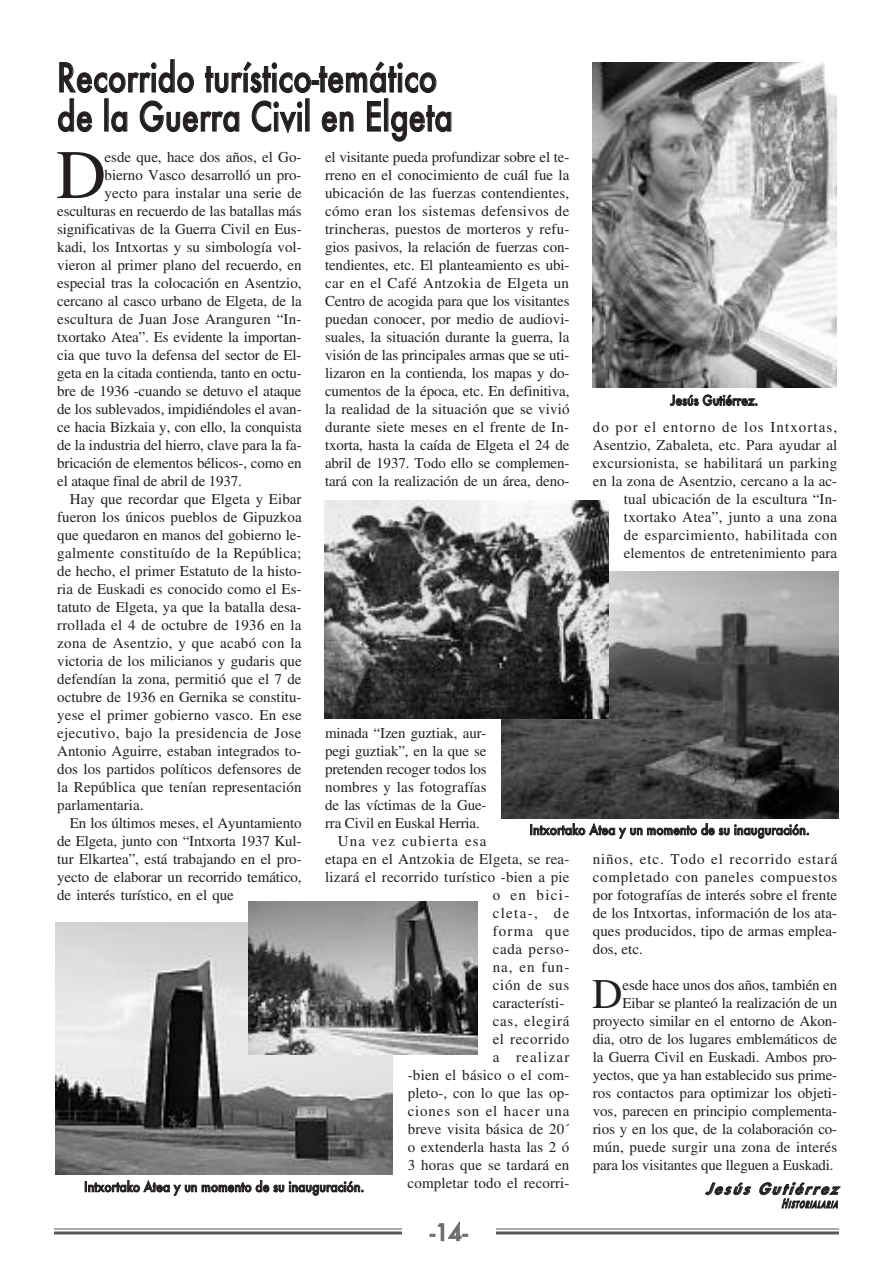
<style>
.page{position:relative;width:893px;height:1263px;background:#fff}
.page>*{position:absolute;margin:0;border:0;box-sizing:border-box;transform-origin:0 0}
.t1{font:69.3px "Times";color:#231f20}
.t2{font:42.15px "Times";color:#231f20}
.t3{font:500 39px/39px "Futura";color:#231f20;scale:.8 1}
.t4{font:500 22.5px "Futura";color:#6c6d70}
.t5{font:15px/18px "Times";color:#231f20;text-align:justify}
.t6{font:15px "Times";letter-spacing:.02em;color:#231f20}
.t7{font:15px "Times";letter-spacing:.025em;color:#231f20}
.t8{font:15px "Times";letter-spacing:.05em;color:#231f20}
.t9{font:15px "Times";letter-spacing:.055em;color:#231f20}
.t10{font:15px "Times";letter-spacing:.075em;color:#231f20}
.t11{font:15px "Times";letter-spacing:.08em;color:#231f20}
.t12{font:italic 800 15px "Futura";letter-spacing:.16em;color:#231f20}
.t13{font:15px "Times";letter-spacing:.035em;color:#231f20}
.t14{font:15px "Times";letter-spacing:.045em;color:#231f20}
.t15{font:500 13.5px "Futura";color:#231f20;scale:.9 1}
.t16{font:italic 800 9px "Futura";letter-spacing:.165em;color:#231f20;scale:.69 1}
.s1{font-size:12px}
</style>
<div class="page">
<hr style="left:54px;top:1228px;width:785px;height:1px;background:#57585a">
<hr style="left:54px;top:1231px;width:785px;height:3px;background:#57585a">
<div style="left:402px;top:1212px;width:93px;height:45px;background:#fff"></div>
<img style="left:592px;top:62px;width:245px;height:326px">
<img style="left:55px;top:922px;width:338px;height:253px">
<img style="left:249px;top:901px;width:229px;height:153px">
<img style="left:501px;top:571px;width:337px;height:248px">
<img style="left:325px;top:500px;width:284px;height:219px">
<h3 class="t3" style="left:57px;top:59px;width:497px">Recorrido turístico-temático de la Guerra Civil en Elgeta</h3>
<h1 class="t1" style="left:56px;top:151px;width:52px">D</h1>
<p class="t5" style="left:105px;top:150px;width:198px">esde que, hace dos años, el Go-</p>
<p class="t5" style="left:325px;top:150px;width:246px">el visitante pueda profundizar sobre el te&shy;rreno en el conocimiento de cuál fue la ubicación de las fuerzas contendientes, cómo eran los sistemas defensivos de trincheras, puestos de morteros y refu&shy;gios pasivos, la relación de fuerzas con&shy;tendientes, etc. El planteamiento es ubi&shy;car en el Café Antzokia de Elgeta un Centro de acogida para que los visitantes puedan conocer, por medio de audiovi&shy;suales, la situación durante la guerra, la visión de las principales armas que se uti&shy;lizaron en la contienda, los mapas y do&shy;cumentos de la época, etc. En definitiva, la realidad de la situación que se vivió durante siete meses en el frente de In&shy;txorta, hasta la caída de Elgeta el 24 de abril de 1937. Todo ello se complemen&shy;tará con la realización de un área, deno-</p>
<p class="t5" style="left:105px;top:168px;width:198px">bierno Vasco desarrolló un pro-</p>
<p class="t5" style="left:105px;top:186px;width:199px">yecto para instalar una serie de</p>
<p class="t5" style="left:57px;top:204px;width:246px">esculturas en recuerdo de las batallas más</p>
<p class="t5" style="left:57px;top:222px;width:246px">significativas de la Guerra Civil en Eus-</p>
<p class="t5" style="left:57px;top:240px;width:246px">kadi, los Intxortas y su simbología vol-</p>
<p class="t5" style="left:57px;top:258px;width:246px">vieron al primer plano del recuerdo, en</p>
<p class="t5" style="left:57px;top:276px;width:246px">especial tras la colocación en Asentzio,</p>
<p class="t5" style="left:57px;top:294px;width:246px">cercano al casco urbano de Elgeta, de la</p>
<p class="t5" style="left:57px;top:312px;width:246px">escultura de Juan Jose Aranguren “In-</p>
<p class="t5" style="left:57px;top:330px;width:246px">txortako Atea”. Es evidente la importan-</p>
<p class="t5" style="left:57px;top:348px;width:246px">cia que tuvo la defensa del sector de El-</p>
<p class="t5" style="left:57px;top:366px;width:246px">geta en la citada contienda, tanto en octu-</p>
<p class="t5" style="left:57px;top:384px;width:246px">bre de 1936 -cuando se detuvo el ataque</p>
<p class="t5" style="left:57px;top:402px;width:246px">de los sublevados, impidiéndoles el avan-</p>
<p class="t5" style="left:57px;top:420px;width:246px">ce hacia Bizkaia y, con ello, la conquista</p>
<p class="t5" style="left:57px;top:438px;width:246px">de la industria del hierro, clave para la fa-</p>
<p class="t5" style="left:57px;top:456px;width:246px">bricación de elementos bélicos-, como en</p>
<p class="t5" style="left:57px;top:474px;width:186px">el ataque final de abril de 1937.</p>
<p class="t5" style="left:70px;top:492px;width:233px">Hay que recordar que Elgeta y Eibar</p>
<p class="t5" style="left:57px;top:510px;width:246px">fueron los únicos pueblos de Gipuzkoa</p>
<p class="t5" style="left:57px;top:528px;width:246px">que quedaron en manos del gobierno le-</p>
<p class="t6" style="left:57px;top:548px;width:246px">galmente constituído de la República;</p>
<p class="t5" style="left:57px;top:564px;width:246px">de hecho, el primer Estatuto de la histo-</p>
<p class="t5" style="left:57px;top:582px;width:246px">ria de Euskadi es conocido como el Es-</p>
<p class="t5" style="left:57px;top:600px;width:246px">tatuto de Elgeta, ya que la batalla desa-</p>
<p class="t5" style="left:57px;top:618px;width:246px">rrollada el 4 de octubre de 1936 en la</p>
<p class="t6" style="left:57px;top:638px;width:246px">zona de Asentzio, y que acabó con la</p>
<p class="t5" style="left:57px;top:654px;width:246px">victoria de los milicianos y gudaris que</p>
<p class="t5" style="left:57px;top:672px;width:246px">defendían la zona, permitió que el 7 de</p>
<p class="t5" style="left:57px;top:690px;width:246px">octubre de 1936 en Gernika se constitu-</p>
<p class="t5" style="left:57px;top:708px;width:246px">yese el primer gobierno vasco. En ese</p>
<p class="t7" style="left:57px;top:728px;width:246px">ejecutivo, bajo la presidencia de Jose</p>
<p class="t5" style="left:57px;top:744px;width:246px">Antonio Aguirre, estaban integrados to-</p>
<p class="t5" style="left:57px;top:762px;width:246px">dos los partidos políticos defensores de</p>
<p class="t5" style="left:57px;top:780px;width:246px">la República que tenían representación</p>
<p class="t5" style="left:57px;top:798px;width:88px">parlamentaria.</p>
<p class="t5" style="left:70px;top:816px;width:233px">En los últimos meses, el Ayuntamiento</p>
<p class="t5" style="left:57px;top:834px;width:246px">de Elgeta, junto con “Intxorta 1937 Kul-</p>
<p class="t5" style="left:57px;top:852px;width:246px">tur Elkartea”, está trabajando en el pro-</p>
<p class="t5" style="left:57px;top:870px;width:246px">yecto de elaborar un recorrido temático,</p>
<p class="t5" style="left:57px;top:888px;width:178px">de interés turístico, en el que</p>
<p class="t15" style="left:671px;top:393px;width:99px">Jesús Gutiérrez.</p>
<p class="t5" style="left:593px;top:420px;width:246px;text-align:right">do por el entorno de los Intxortas, Asentzio, Zabaleta, etc. Para ayudar al excursionista, se habilitará un parking en la zona de Asentzio, cercano a la ac&shy;tual ubicación de la escultura “In&shy;txortako Atea”, junto a una zona<br>de esparcimiento, habilitada con elementos de entretenimiento para</p>
<p class="t5" style="left:325px;top:726px;width:163px">minada “Izen guztiak, aur-</p>
<p class="t5" style="left:325px;top:744px;width:163px">pegi guztiak”, en la que se</p>
<p class="t5" style="left:325px;top:762px;width:163px">pretenden recoger todos los</p>
<p class="t5" style="left:325px;top:780px;width:163px">nombres y las fotografías</p>
<p class="t5" style="left:325px;top:798px;width:163px">de las víctimas de la Gue-</p>
<p class="t5" style="left:325px;top:816px;width:156px">rra Civil en Euskal Herria.</p>
<p class="t10" style="left:338px;top:836px;width:150px">Una vez cubierta esa</p>
<p class="t5" style="left:325px;top:852px;width:246px">etapa en el Antzokia de Elgeta, se rea-</p>
<p class="t5" style="left:325px;top:870px;width:246px">lizará el recorrido turístico -bien a pie</p>
<p class="t5" style="left:493px;top:888px;width:78px">o en bici-</p>
<p class="t5" style="left:493px;top:906px;width:78px">cleta-, de</p>
<p class="t11" style="left:493px;top:926px;width:78px">forma que</p>
<p class="t14" style="left:493px;top:944px;width:78px">cada perso-</p>
<p class="t5" style="left:493px;top:960px;width:78px">na, en fun-</p>
<p class="t8" style="left:493px;top:980px;width:78px">ción de sus</p>
<p class="t5" style="left:493px;top:996px;width:73px">característi-</p>
<p class="t8" style="left:493px;top:1016px;width:78px">cas, elegirá</p>
<p class="t13" style="left:493px;top:1034px;width:78px">el recorrido</p>
<p class="t11" style="left:493px;top:1052px;width:78px">a realizar</p>
<p class="t5" style="left:408px;top:1068px;width:163px">-bien el básico o el com-</p>
<p class="t5" style="left:408px;top:1086px;width:163px">pleto-, con lo que las op-</p>
<p class="t9" style="left:408px;top:1106px;width:163px">ciones son el hacer una</p>
<p class="t5" style="left:408px;top:1122px;width:163px">breve visita básica de 20´</p>
<p class="t5" style="left:408px;top:1140px;width:163px">o extenderla hasta las 2 ó</p>
<p class="t5" style="left:408px;top:1158px;width:163px">3 horas que se tardará en</p>
<p class="t5" style="left:408px;top:1176px;width:163px">completar todo el recorri-</p>
<p class="t15" style="left:529px;top:822px;width:313px">Intxortako Atea y un momento de su inauguración.</p>
<p class="t5" style="left:593px;top:852px;width:246px">niños, etc. Todo el recorrido estará completado con paneles compuestos por fotografías de interés sobre el frente de los Intxortas, información de los ata&shy;ques producidos, tipo de armas emplea&shy;dos, etc.</p>
<h2 class="t2" style="left:592px;top:979px;width:32px">D</h2>
<p class="t5" style="left:593px;top:978px;width:246px;text-align:right">esde hace unos dos años, también en Eibar se planteó la realización de un proyecto similar en el entorno de Akon&shy;dia, otro de los lugares emblemáticos de la Guerra Civil en Euskadi. Ambos pro&shy;yectos, que ya han establecido sus prime&shy;ros contactos para optimizar los objeti&shy;vos, parecen en principio complementa&shy;rios y en los que, de la colaboración co&shy;mún, puede surgir una zona de interés para los visitantes que lleguen a Euskadi.</p>
<p class="t15" style="left:84px;top:1179px;width:313px">Intxortako Atea y un momento de su inauguración.</p>
<p class="t12" style="left:706px;top:1181px;width:133px">Jesús Gutiérrez</p>
<p class="t16" style="left:781px;top:1200px;width:82px"><span class="s1">H</span>ISTORIALARIA</p>
<h3 class="t4" style="left:430px;top:1220px;width:39px">-14-</h3>
</div>
